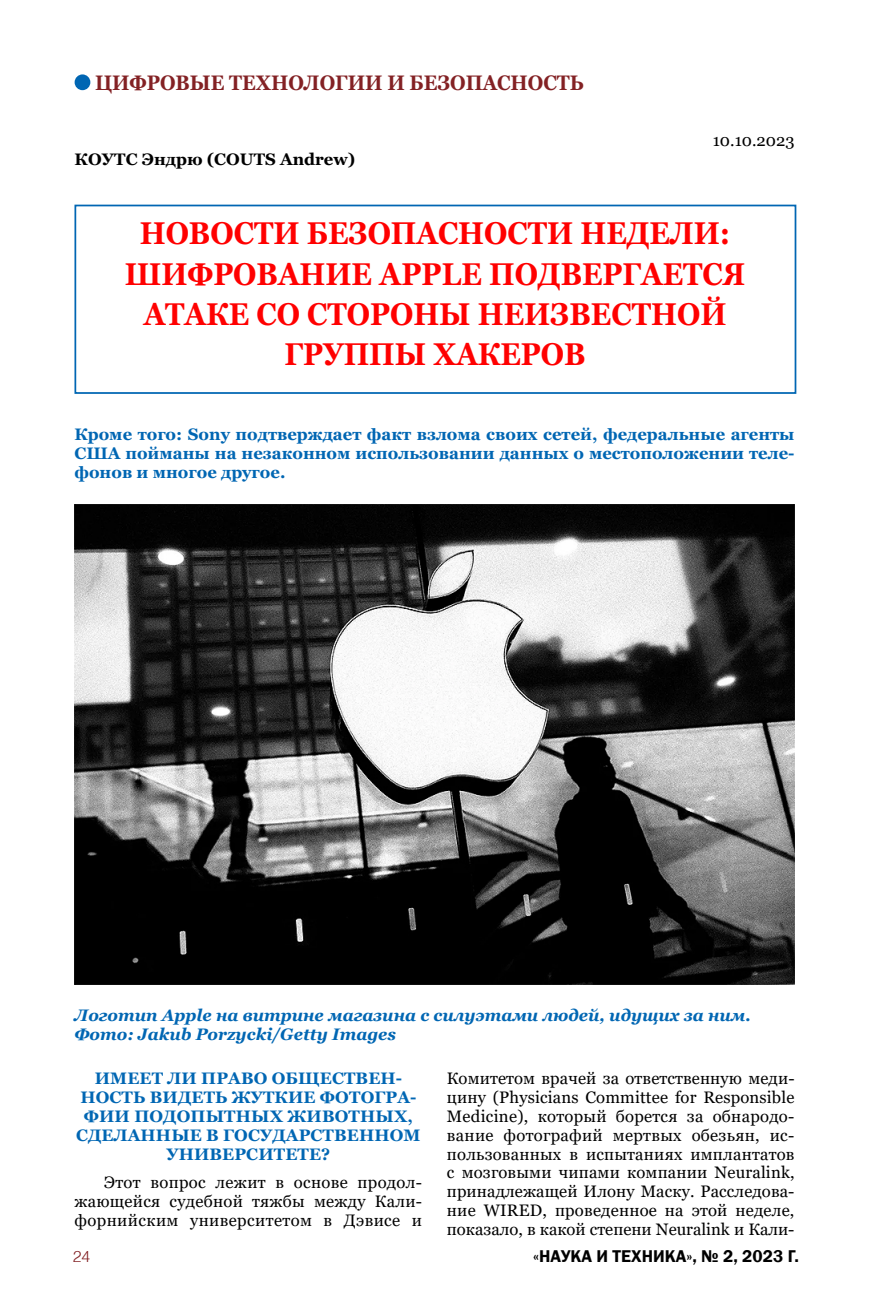
<style>
.page{position:relative;width:869px;height:1315px;background:#fff}
.page>*{position:absolute;margin:0;border:0;box-sizing:border-box;transform-origin:0 0}
.t1{font:700 31.5px "Georgia";color:#f00;scale:.9 1}
.t2{font:700 21px "Georgia";color:#832124;scale:.9 1}
.t3{font:600 17.5px "Franklin Gothic";color:#000}
.t4{font:16.62px/18.9px "Georgia";letter-spacing:.015em;color:#000;text-align:justify}
.t5{font:700 16.62px/18.9px "Georgia";color:#0066b3;text-align:justify}
.t6{font:italic 700 16.62px/18.9px "Georgia";color:#0066b3}
.t7{font:700 16.62px "Georgia";color:#000}
.t8{font:300 15.75px "Helios";color:#832124}
</style>
<div class="page">
<div style="left:75px;top:74px;width:15px;height:16px;background:#0066b3;border-radius:50%"></div>
<div style="left:74px;top:205px;width:722px;height:189px;border:2px solid #0066b3"></div>
<img style="left:74px;top:504px;width:720px;height:480px">
<p class="t2" style="left:95px;top:70px;width:19px">цифров</p>
<p class="t2" style="left:190px;top:70px;width:277px">ые технологии и безопа</p>
<p class="t2" style="left:497px;top:70px;width:98px">сность</p>
<p class="t7" style="left:75px;top:148px;width:282px">Коутс Эндрю (Couts Andrew)</p>
<p class="t4" style="left:712px;top:131px;width:83px">10.10.2023</p>
<h1 class="t1" style="left:140px;top:213px;width:55px">Ново</h1>
<h1 class="t1" style="left:234px;top:213px;width:131px">сти безопа</h1>
<h1 class="t1" style="left:438px;top:213px;width:184px">сности неде</h1>
<h1 class="t1" style="left:669px;top:213px;width:68px">ли:</h1>
<h1 class="t1" style="left:125px;top:253px;width:29px">Шифрование</h1>
<h1 class="t1" style="left:379px;top:253px;width:148px">Apple подвер</h1>
<h1 class="t1" style="left:622px;top:253px;width:45px">гает</h1>
<h1 class="t1" style="left:702px;top:253px;width:49px">ся</h1>
<h1 class="t1" style="left:144px;top:294px;width:25px">атаке</h1>
<h1 class="t1" style="left:256px;top:294px;width:105px">со сторон</h1>
<h1 class="t1" style="left:439px;top:294px;width:69px">ы неизве</h1>
<h1 class="t1" style="left:611px;top:294px;width:49px">стно</h1>
<h1 class="t1" style="left:700px;top:294px;width:31px">й</h1>
<h1 class="t1" style="left:284px;top:334px;width:216px">групп ы хакеров</h1>
<p class="t5" style="left:74px;top:425px;width:721px">Кроме того: Sony подтверждает факт взлома своих сетей, федеральные агенты США пойманы на незаконном использовании данных о местоположении теле&shy;фонов и многое другое.</p>
<p class="t6" style="left:74px;top:1005px;width:677px">Логотип Apple на витрине магазина с силуэтами людей, идущих за ним.<br>Фото: Jakub Porzycki/Getty Images</p>
<p class="t5" style="left:95px;top:1068px;width:30px">Имеет</p>
<p class="t5" style="left:167px;top:1068px;width:48px">ли право</p>
<p class="t5" style="left:272px;top:1068px;width:86px">обществен</p>
<p class="t5" style="left:395px;top:1068px;width:8px">-</p>
<p class="t5" style="left:80px;top:1087px;width:84px">ность видет</p>
<p class="t5" style="left:215px;top:1087px;width:62px">ь жуткие</p>
<p class="t5" style="left:320px;top:1087px;width:15px">фото</p>
<p class="t5" style="left:374px;top:1087px;width:43px">гра-</p>
<p class="t5" style="left:84px;top:1106px;width:17px">фии</p>
<p class="t5" style="left:134px;top:1106px;width:16px">подоп</p>
<p class="t5" style="left:206px;top:1106px;width:116px">ытн ых животн</p>
<p class="t5" style="left:375px;top:1106px;width:39px">ых,</p>
<p class="t5" style="left:76px;top:1125px;width:68px">сделанн</p>
<p class="t5" style="left:171px;top:1125px;width:115px">ые в государ</p>
<p class="t5" style="left:310px;top:1125px;width:27px">ственном</p>
<p class="t5" style="left:166px;top:1144px;width:27px">универ</p>
<p class="t5" style="left:246px;top:1144px;width:26px">ситете</p>
<p class="t5" style="left:321px;top:1144px;width:11px">?</p>
<p class="t4" style="left:74px;top:1173px;width:349px;text-indent:30px">Этот вопрос лежит в основе продол&shy;жающейся судебной тяжбы между Кали&shy;форнийским университетом в Дэвисе и</p>
<p class="t4" style="left:446px;top:1069px;width:349px">Комитетом врачей за ответственную меди&shy;цину (Physicians Committee for Responsible Medicine), который борется за обнародо&shy;вание фотографий мертвых обезьян, ис&shy;пользованных в испытаниях имплантатов с мозговыми чипами компании Neuralink, принадлежащей Илону Маску. Расследова&shy;ние WIRED, проведенное на этой неделе, показало, в какой степени Neuralink и Кали-</p>
<p class="t8" style="left:73px;top:1247px;width:19px">24</p>
<p class="t3" style="left:533px;top:1244px;width:267px">«Наука и техника», № 2, 2023 г.</p>
</div>
